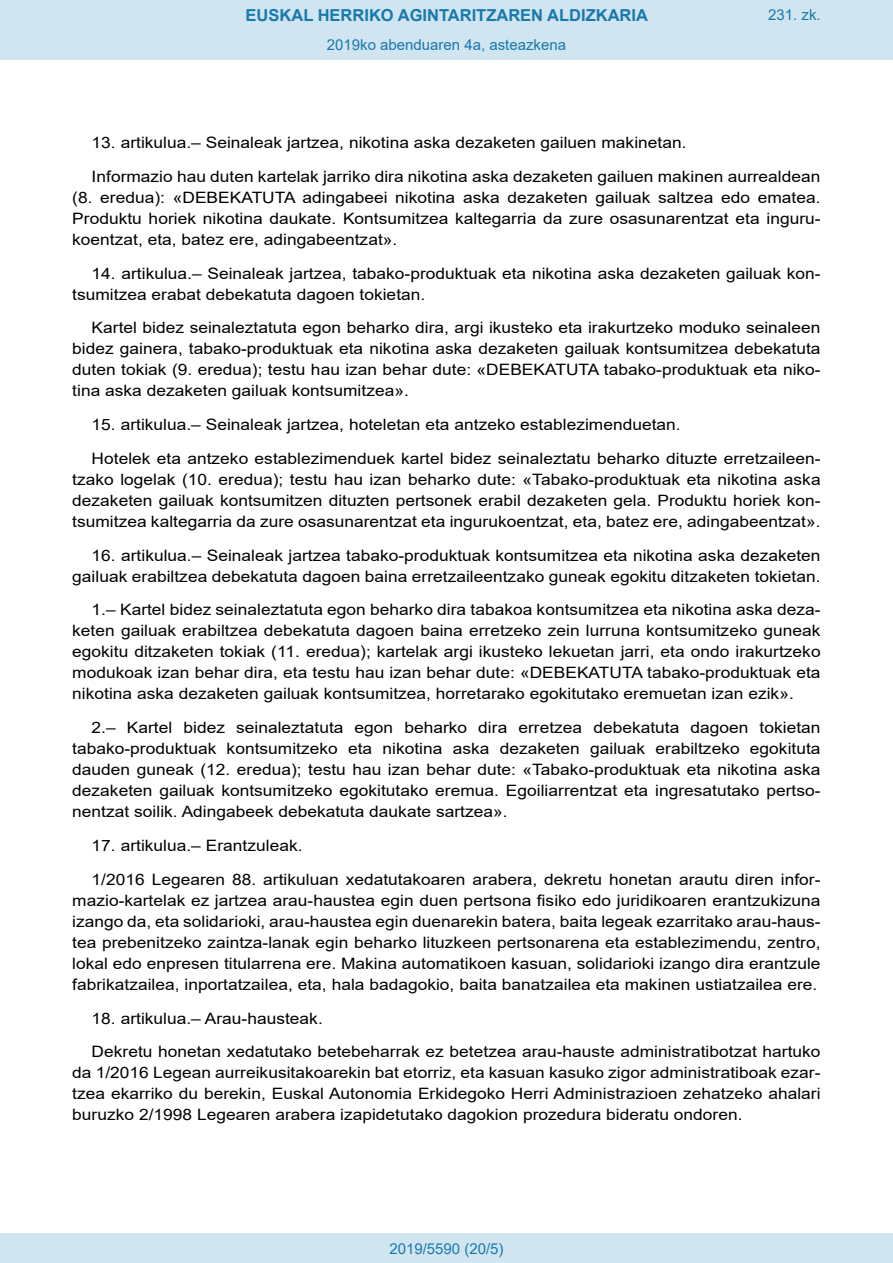
<style>
.page{position:relative;width:893px;height:1263px;background:#fff}
.page>*{position:absolute;margin:0;border:0;box-sizing:border-box;transform-origin:0 0}
.t1{font:700 16.5px "Arial";color:#1879ad}
.BOPVDetalle{font:15.6px/21px "Arial";color:#000;text-align:justify;scale:1.11 1}
.Paginacion_Centro{font:15px "Arial";color:#1879ad}
</style>
<div class="page">
<div style="left:0;top:0;width:893px;height:60px;background:#d0e5f0"></div>
<div style="left:0;top:1233px;width:893px;height:30px;background:#d0e5f0"></div>
<p class="t1" style="left:246px;top:3px;width:404px">EUSKAL HERRIKO AGINTARITZAREN ALDIZKARIA</p>
<p class="Paginacion_Centro" style="left:327px;top:35px;width:241px">2019ko abenduaren 4a, asteazkena</p>
<p class="Paginacion_Centro" style="left:768px;top:5px;width:54px">231. zk.</p>
<p class="BOPVDetalle" style="left:92px;top:132px;width:537px">13. artikulua.– Seinaleak jartzea, nikotina aska dezaketen gailuen makinetan.</p>
<p class="BOPVDetalle" style="left:72px;top:166px;width:676px;text-indent:19px">Informazio hau duten kartelak jarriko dira nikotina aska dezaketen gailuen makinen aurrealdean (8. eredua): «DEBEKATUTA adingabeei nikotina aska dezaketen gailuak saltzea edo ematea.<br>Produktu horiek nikotina daukate. Kontsumitzea kaltegarria da zure osasunarentzat eta inguru&shy;koentzat, eta, batez ere, adingabeentzat».</p>
<p class="BOPVDetalle" style="left:72px;top:263px;width:676px;text-indent:19px">14. artikulua.– Seinaleak jartzea, tabako-produktuak eta nikotina aska dezaketen gailuak kon&shy;tsumitzea erabat debekatuta dagoen tokietan.</p>
<p class="BOPVDetalle" style="left:72px;top:317px;width:676px;text-indent:19px">Kartel bidez seinaleztatuta egon beharko dira, argi ikusteko eta irakurtzeko moduko seinaleen bidez gainera, tabako-produktuak eta nikotina aska dezaketen gailuak kontsumitzea debekatuta duten tokiak (9. eredua); testu hau izan behar dute: «DEBEKATUTA tabako-produktuak eta niko&shy;tina aska dezaketen gailuak kontsumitzea».</p>
<p class="BOPVDetalle" style="left:92px;top:414px;width:532px">15. artikulua.– Seinaleak jartzea, hoteletan eta antzeko establezimenduetan.</p>
<p class="BOPVDetalle" style="left:72px;top:448px;width:676px;text-indent:19px">Hotelek eta antzeko establezimenduek kartel bidez seinaleztatu beharko dituzte erretzaileen&shy;tzako logelak (10. eredua); testu hau izan beharko dute: «Tabako-produktuak eta nikotina aska dezaketen gailuak kontsumitzen dituzten pertsonek erabil dezaketen gela. Produktu horiek kon&shy;tsumitzea kaltegarria da zure osasunarentzat eta ingurukoentzat, eta, batez ere, adingabeentzat».</p>
<p class="BOPVDetalle" style="left:72px;top:545px;width:676px;text-align:right">16. artikulua.– Seinaleak jartzea tabako-produktuak kontsumitzea eta nikotina aska dezaketen gailuak erabiltzea debekatuta dagoen baina erretzaileentzako guneak egokitu ditzaketen tokietan.</p>
<p class="BOPVDetalle" style="left:72px;top:599px;width:676px;text-indent:19px">1.– Kartel bidez seinaleztatuta egon beharko dira tabakoa kontsumitzea eta nikotina aska deza&shy;keten gailuak erabiltzea debekatuta dagoen baina erretzeko zein lurruna kontsumitzeko guneak egokitu ditzaketen tokiak (11. eredua); kartelak argi ikusteko lekuetan jarri, eta ondo irakurtzeko modukoak izan behar dira, eta testu hau izan behar dute: «DEBEKATUTA tabako-produktuak eta nikotina aska dezaketen gailuak kontsumitzea, horretarako egokitutako eremuetan izan ezik».</p>
<p class="BOPVDetalle" style="left:72px;top:717px;width:676px;text-indent:19px">2.– Kartel bidez seinaleztatuta egon beharko dira erretzea debekatuta dagoen tokietan tabako-produktuak kontsumitzeko eta nikotina aska dezaketen gailuak erabiltzeko egokituta dauden guneak (12. eredua); testu hau izan behar dute: «Tabako-produktuak eta nikotina aska dezaketen gailuak kontsumitzeko egokitutako eremua. Egoiliarrentzat eta ingresatutako pertso&shy;nentzat soilik. Adingabeek debekatuta daukate sartzea».</p>
<p class="BOPVDetalle" style="left:92px;top:835px;width:191px">17. artikulua.– Erantzuleak.</p>
<p class="BOPVDetalle" style="left:72px;top:869px;width:676px;text-indent:19px">1/2016 Legearen 88. artikuluan xedatutakoaren arabera, dekretu honetan arautu diren infor&shy;mazio-kartelak ez jartzea arau-haustea egin duen pertsona fisiko edo juridikoaren erantzukizuna izango da, eta solidarioki, arau-haustea egin duenarekin batera, baita legeak ezarritako arau-haus&shy;tea prebenitzeko zaintza-lanak egin beharko lituzkeen pertsonarena eta establezimendu, zentro, lokal edo enpresen titularrena ere. Makina automatikoen kasuan, solidarioki izango dira erantzule fabrikatzailea, inportatzailea, eta, hala badagokio, baita banatzailea eta makinen ustiatzailea ere.</p>
<p class="BOPVDetalle" style="left:92px;top:1007px;width:210px">18. artikulua.– Arau-hausteak.</p>
<p class="BOPVDetalle" style="left:72px;top:1041px;width:676px;text-indent:19px">Dekretu honetan xedatutako betebeharrak ez betetzea arau-hauste administratibotzat hartuko da 1/2016 Legean aurreikusitakoarekin bat etorriz, eta kasuan kasuko zigor administratiboak ezar&shy;tzea ekarriko du berekin, Euskal Autonomia Erkidegoko Herri Administrazioen zehatzeko ahalari buruzko 2/1998 Legearen arabera izapidetutako dagokion prozedura bideratu ondoren.</p>
<p class="Paginacion_Centro" style="left:389px;top:1238px;width:116px">2019/5590 (20/5)</p>
</div>
